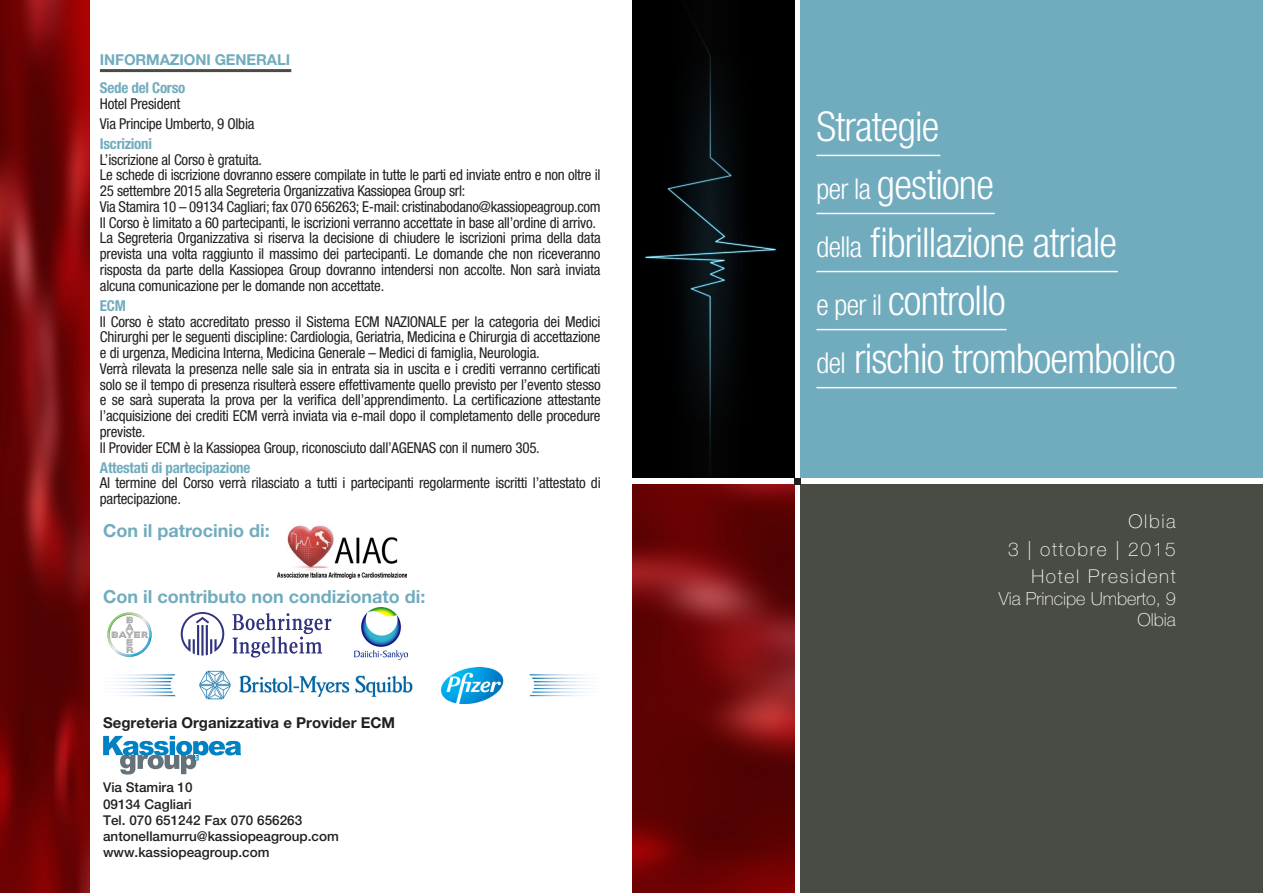
<style>
.page{position:relative;width:1263px;height:893px;background:#fff}
.page>*{position:absolute;margin:0;border:0;box-sizing:border-box;transform-origin:0 0}
.t1{font:300 condensed 41.1px "Helvetica Neue LT Std";letter-spacing:-.02em;color:#fff}
.t2{font:100 19.05px "Helvetica Neue LT Std";letter-spacing:.09em;color:#fff}
.t3{font:700 18px "Helvetica Neue LT Std";color:#71acbe}
.t4{font:100 18px "Helvetica Neue LT Std";color:#fff}
.t5{font:condensed 15px/15.8px "Helvetica Neue LT Std";letter-spacing:-.015em;color:#231f20;text-align:justify}
.t6{font:700 condensed 15px "Helvetica Neue LT Std";letter-spacing:-.015em;color:#71acbe}
.Normale{font:700 15px "Helvetica Neue LT Std";color:#231f20}
.t7{font:700 15px "Helvetica Neue LT Std";letter-spacing:-.01em;color:#71acbe}
.Normale-2{font:500 13.5px "Helvetica Neue LT Std";color:#231f20}
.s1{font-size:28.8px}
</style>
<div class="page">
<hr style="left:100px;top:69px;width:191px;height:3px;background:#494b45">
<img style="left:632px;top:0;width:162px;height:478px">
<img style="left:632px;top:484px;width:162px;height:409px">
<div style="left:801px;top:0;width:462px;height:478px;background:#71acbe"></div>
<div style="left:801px;top:484px;width:462px;height:409px;background:#494b45"></div>
<div style="left:794px;top:478px;width:7px;height:6px;background:#231f20"></div>
<hr style="left:816px;top:155px;width:124px;height:1px;background:#fff">
<hr style="left:816px;top:213px;width:179px;height:1px;background:#fff">
<hr style="left:816px;top:271px;width:302px;height:1px;background:#fff">
<hr style="left:816px;top:329px;width:190px;height:1px;background:#fff">
<hr style="left:816px;top:387px;width:360px;height:1px;background:#fff">
<svg style="left:103px;top:736px;width:138px;height:38px"></svg>
<svg style="left:181px;top:612px;width:43px;height:44px"></svg>
<svg style="left:232px;top:613px;width:99px;height:45px"></svg>
<svg style="left:107px;top:612px;width:44px;height:45px"></svg>
<img style="left:116px;top:667px;width:474px;height:36px">
<img style="left:278px;top:525px;width:128px;height:53px">
<img style="left:0;top:0;width:89px;height:893px">
<img style="left:354px;top:607px;width:53px;height:52px">
<p class="t7" style="left:100px;top:50px;width:192px">INFORMAZIONI GENERALI</p>
<p class="t6" style="left:100px;top:79px;width:87px">Sede del Corso</p>
<p class="t5" style="left:100px;top:96px;width:82px">Hotel President</p>
<p class="t5" style="left:100px;top:116px;width:156px">Via Principe Umberto, 9 Olbia</p>
<p class="t6" style="left:100px;top:135px;width:54px">Iscrizioni</p>
<p class="t5" style="left:100px;top:151px;width:164px">L’iscrizione al Corso è gratuita.</p>
<p class="t5" style="left:100px;top:167px;width:502px">Le schede di iscrizione dovranno essere compilate in tutte le parti ed inviate entro e non oltre il<br>25 settembre 2015 alla Segreteria Organizzativa Kassiopea Group srl:</p>
<p class="t5" style="left:100px;top:199px;width:502px">Via Stamira 10 – 09134 Cagliari; fax 070 656263; E-mail: cristinabodano@kassiopeagroup.com</p>
<p class="t5" style="left:100px;top:214px;width:498px">Il Corso è limitato a 60 partecipanti, le iscrizioni verranno accettate in base all’ordine di arrivo.</p>
<p class="t5" style="left:100px;top:230px;width:502px">La Segreteria Organizzativa si riserva la decisione di chiudere le iscrizioni prima della data prevista una volta raggiunto il massimo dei partecipanti. Le domande che non riceveranno risposta da parte della Kassiopea Group dovranno intendersi non accolte. Non sarà inviata alcuna comunicazione per le domande non accettate.</p>
<p class="t6" style="left:100px;top:296px;width:27px">ECM</p>
<p class="t5" style="left:100px;top:313px;width:502px">Il Corso è stato accreditato presso il Sistema ECM NAZIONALE per la categoria dei Medici Chirurghi per le seguenti discipline: Cardiologia, Geriatria, Medicina e Chirurgia di accettazione e di urgenza, Medicina Interna, Medicina Generale – Medici di famiglia, Neurologia.</p>
<p class="t5" style="left:100px;top:360px;width:502px">Verrà rilevata la presenza nelle sale sia in entrata sia in uscita e i crediti verranno certificati solo se il tempo di presenza risulterà essere effettivamente quello previsto per l’evento stesso e se sarà superata la prova per la verifica dell’apprendimento. La certificazione attestante l’acquisizione dei crediti ECM verrà inviata via e-mail dopo il completamento delle procedure previste.</p>
<p class="t5" style="left:100px;top:439px;width:441px">Il Provider ECM è la Kassiopea Group, riconosciuto dall’AGENAS con il numero 305.</p>
<p class="t6" style="left:100px;top:458px;width:152px">Attestati di partecipazione</p>
<p class="t5" style="left:100px;top:475px;width:502px">Al termine del Corso verrà rilasciato a tutti i partecipanti regolarmente iscritti l’attestato di partecipazione.</p>
<p class="t3" style="left:103px;top:519px;width:168px">Con il patrocinio di:</p>
<p class="t3" style="left:103px;top:586px;width:324px">Con il contributo non condizionato di:</p>
<p class="Normale" style="left:103px;top:714px;width:293px">Segreteria Organizzativa e Provider ECM</p>
<p class="Normale-2" style="left:103px;top:780px;width:91px">Via Stamira 10</p>
<p class="Normale-2" style="left:103px;top:796px;width:90px">09134 Cagliari</p>
<p class="Normale-2" style="left:103px;top:812px;width:201px">Tel. 070 651242 Fax 070 656263</p>
<p class="Normale-2" style="left:103px;top:828px;width:237px">antonellamurru@kassiopeagroup.com</p>
<p class="Normale-2" style="left:103px;top:844px;width:168px">www.kassiopeagroup.com</p>
<p class="t1" style="left:816px;top:103px;width:124px">Strategie</p>
<p class="t1" style="left:816px;top:161px;width:179px"><span class="s1">per la</span> gestione</p>
<p class="t1" style="left:816px;top:219px;width:302px"><span class="s1">della</span> fibrillazione atriale</p>
<p class="t1" style="left:816px;top:277px;width:191px"><span class="s1">e per il</span> controllo</p>
<p class="t1" style="left:816px;top:335px;width:361px"><span class="s1">del</span> rischio tromboembolico</p>
<p class="t2" style="left:1128px;top:510px;width:49px">Olbia</p>
<p class="t2" style="left:1008px;top:538px;width:169px">3 | ottobre | 2015</p>
<p class="t2" style="left:1031px;top:565px;width:146px">Hotel President</p>
<p class="t4" style="left:999px;top:588px;width:178px">Via Principe Umberto, 9</p>
<p class="t4" style="left:1137px;top:610px;width:40px">Olbia</p>
</div>
